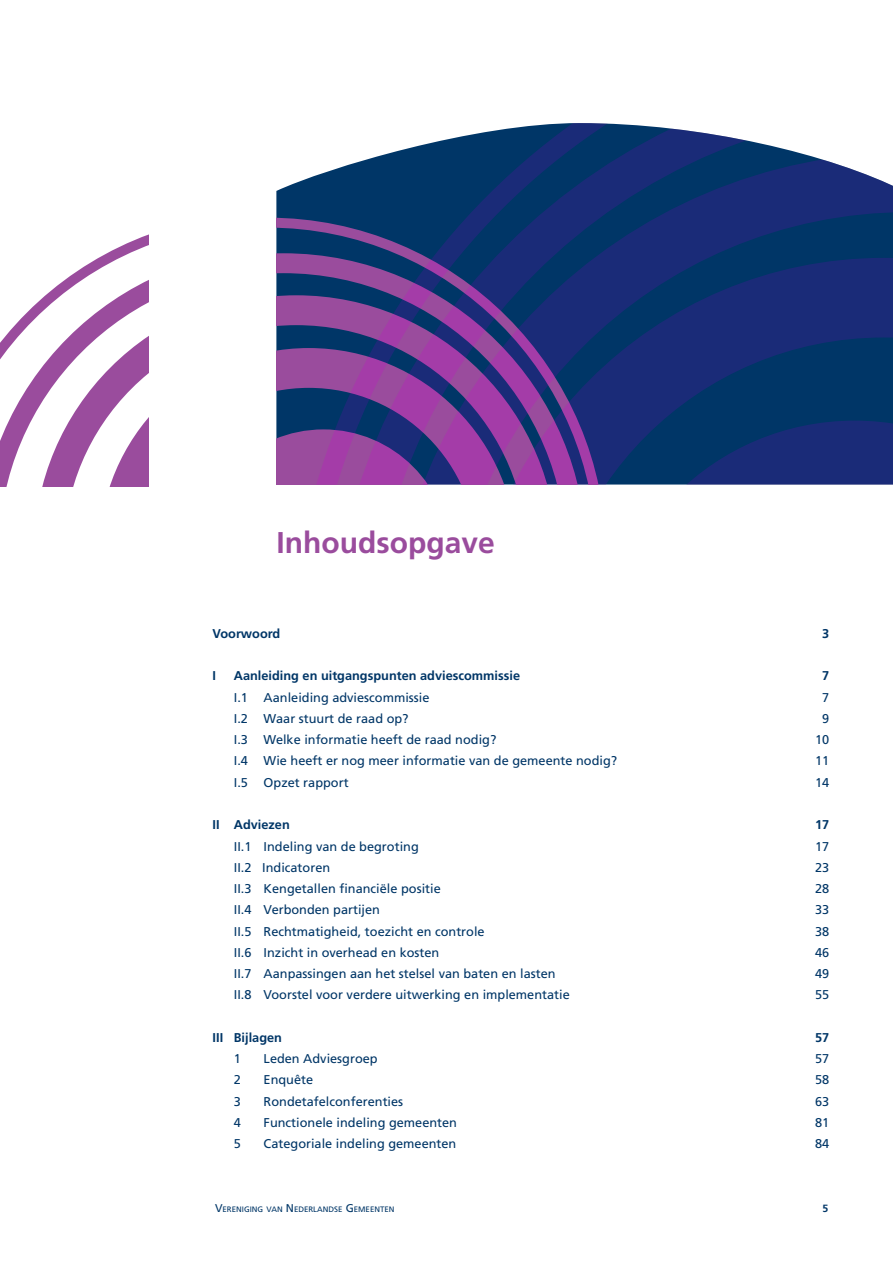
<style>
.page{position:relative;width:893px;height:1263px;background:#fff}
.page>*{position:absolute;margin:0;border:0;box-sizing:border-box;transform-origin:0 0}
._001_Hoofdstukkop{font:700 30px "Frutiger LT Std";color:#9a4c9d}
._000_inhoud_2{font:12.75px "Frutiger LT Std";color:#003667}
._000_inhoud{font:700 12.75px "Frutiger LT Std";color:#003667}
._100_-_paginacijfers{font:700 10.5px "Frutiger LT Std";color:#003667}
.t1{font:7.8px "Frutiger LT Std";color:#003667}
.s1{font-size:11.25px}
</style>
<div class="page">
<svg style="left:0;top:234px;width:149px;height:252px"></svg>
<svg style="left:276px;top:123px;width:617px;height:361px;background:#26457e"></svg>
<svg style="left:276px;top:218px;width:330px;height:266px;background:#4d3a85"></svg>
<p class="_001_Hoofdstukkop" style="left:276px;top:525px;width:220px">Inhoudsopgave</p>
<p class="_000_inhoud" style="left:213px;top:626px;width:69px">Voorwoord</p>
<p class="_000_inhoud" style="left:822px;top:626px;width:9px">3</p>
<p class="_000_inhoud" style="left:213px;top:668px;width:5px">I</p>
<p class="_000_inhoud" style="left:234px;top:668px;width:288px">Aanleiding en uitgangspunten adviescommissie</p>
<p class="_000_inhoud" style="left:822px;top:668px;width:9px">7</p>
<p class="_000_inhoud_2" style="left:234px;top:690px;width:197px">I.1 Aanleiding adviescommissie</p>
<p class="_000_inhoud_2" style="left:822px;top:690px;width:9px">7</p>
<p class="_000_inhoud_2" style="left:234px;top:711px;width:176px">I.2 Waar stuurt de raad op?</p>
<p class="_000_inhoud_2" style="left:822px;top:711px;width:9px">9</p>
<p class="_000_inhoud_2" style="left:234px;top:732px;width:264px">I.3 Welke informatie heeft de raad nodig?</p>
<p class="_000_inhoud_2" style="left:815px;top:732px;width:16px">10</p>
<p class="_000_inhoud_2" style="left:234px;top:753px;width:385px">I.4 Wie heeft er nog meer informatie van de gemeente nodig?</p>
<p class="_000_inhoud_2" style="left:815px;top:753px;width:16px">11</p>
<p class="_000_inhoud_2" style="left:234px;top:775px;width:116px">I.5 Opzet rapport</p>
<p class="_000_inhoud_2" style="left:815px;top:775px;width:16px">14</p>
<p class="_000_inhoud" style="left:213px;top:817px;width:79px">II Adviezen</p>
<p class="_000_inhoud" style="left:815px;top:817px;width:16px">17</p>
<p class="_000_inhoud_2" style="left:234px;top:838px;width:186px">II.1 Indeling van de begroting</p>
<p class="_000_inhoud_2" style="left:815px;top:838px;width:16px">17</p>
<p class="_000_inhoud_2" style="left:234px;top:860px;width:98px">II.2 Indicatoren</p>
<p class="_000_inhoud_2" style="left:815px;top:860px;width:16px">23</p>
<p class="_000_inhoud_2" style="left:234px;top:881px;width:208px">II.3 Kengetallen financiële positie</p>
<p class="_000_inhoud_2" style="left:815px;top:881px;width:16px">28</p>
<p class="_000_inhoud_2" style="left:234px;top:902px;width:148px">II.4 Verbonden partijen</p>
<p class="_000_inhoud_2" style="left:815px;top:902px;width:16px">33</p>
<p class="_000_inhoud_2" style="left:234px;top:924px;width:252px">II.5 Rechtmatigheid, toezicht en controle</p>
<p class="_000_inhoud_2" style="left:815px;top:924px;width:16px">38</p>
<p class="_000_inhoud_2" style="left:234px;top:945px;width:207px">II.6 Inzicht in overhead en kosten</p>
<p class="_000_inhoud_2" style="left:815px;top:945px;width:16px">46</p>
<p class="_000_inhoud_2" style="left:234px;top:966px;width:323px">II.7 Aanpassingen aan het stelsel van baten en lasten</p>
<p class="_000_inhoud_2" style="left:815px;top:966px;width:16px">49</p>
<p class="_000_inhoud_2" style="left:234px;top:987px;width:337px">II.8 Voorstel voor verdere uitwerking en implementatie</p>
<p class="_000_inhoud_2" style="left:815px;top:987px;width:16px">55</p>
<p class="_000_inhoud" style="left:213px;top:1030px;width:71px">III Bijlagen</p>
<p class="_000_inhoud" style="left:815px;top:1030px;width:16px">57</p>
<p class="_000_inhoud_2" style="left:234px;top:1051px;width:9px">1</p>
<p class="_000_inhoud_2" style="left:264px;top:1051px;width:116px">Leden Adviesgroep</p>
<p class="_000_inhoud_2" style="left:815px;top:1051px;width:16px">57</p>
<p class="_000_inhoud_2" style="left:234px;top:1072px;width:9px">2</p>
<p class="_000_inhoud_2" style="left:264px;top:1072px;width:51px">Enquête</p>
<p class="_000_inhoud_2" style="left:815px;top:1072px;width:16px">58</p>
<p class="_000_inhoud_2" style="left:234px;top:1094px;width:9px">3</p>
<p class="_000_inhoud_2" style="left:264px;top:1094px;width:141px">Rondetafelconferenties</p>
<p class="_000_inhoud_2" style="left:815px;top:1094px;width:16px">63</p>
<p class="_000_inhoud_2" style="left:234px;top:1115px;width:9px">4</p>
<p class="_000_inhoud_2" style="left:264px;top:1115px;width:195px">Functionele indeling gemeenten</p>
<p class="_000_inhoud_2" style="left:815px;top:1115px;width:16px">81</p>
<p class="_000_inhoud_2" style="left:234px;top:1136px;width:9px">5</p>
<p class="_000_inhoud_2" style="left:264px;top:1136px;width:194px">Categoriale indeling gemeenten</p>
<p class="_000_inhoud_2" style="left:815px;top:1136px;width:16px">84</p>
<p class="t1" style="left:215px;top:1205px;width:181px"><span class="s1">V</span>ERENIGING VAN <span class="s1">N</span> EDERLANDSE <span class="s1">G</span> EMEENTEN</p>
<p class="_100_-_paginacijfers" style="left:822px;top:1202px;width:7px">5</p>
</div>
